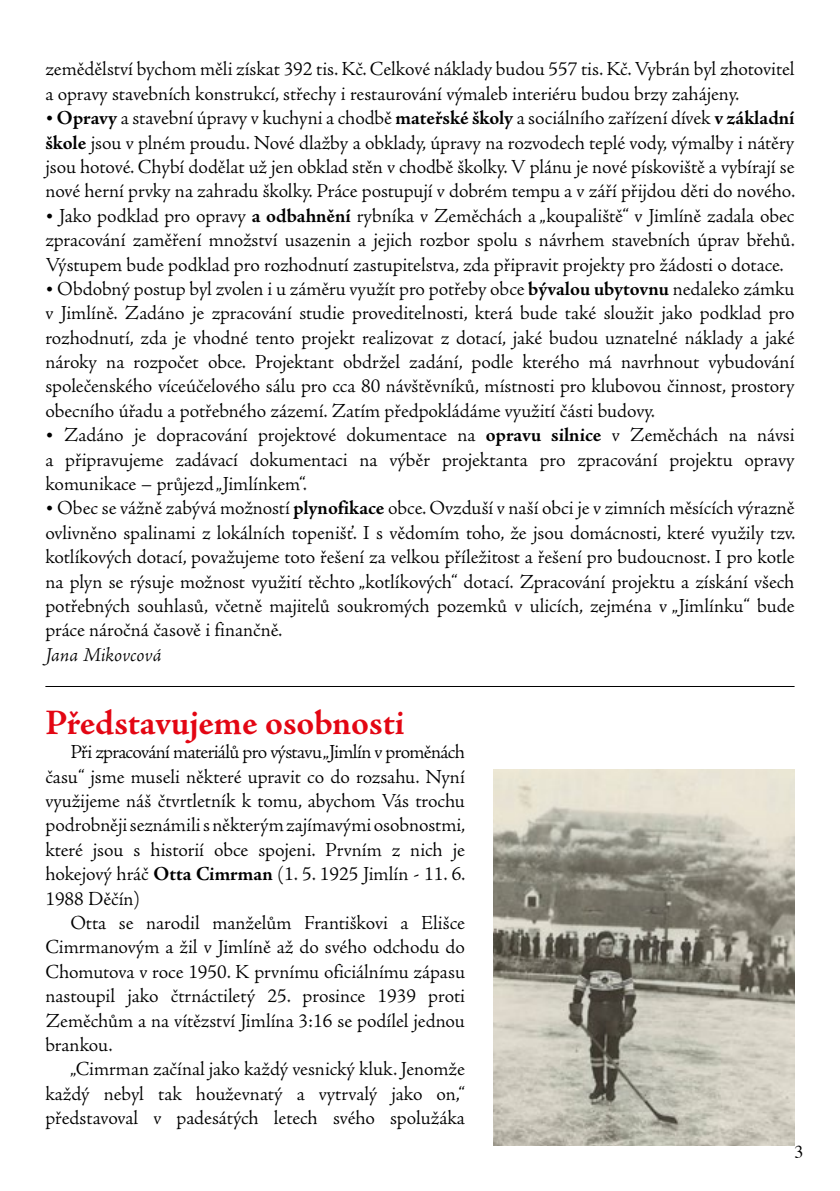
<style>
.page{position:relative;width:840px;height:1191px;background:#fff}
.page>*{position:absolute;margin:0;border:0;box-sizing:border-box;transform-origin:0 0}
.t1{font:700 36px "Adobe Jenson Pro";letter-spacing:-.005em;color:#e30613}
.t2{font:300 20px/24.4px "Adobe Jenson Pro";color:#000;text-align:justify}
.t3{font:italic 300 20px "Adobe Jenson Pro";letter-spacing:-.005em;color:#000}
.t4{font:18px "Times";color:#000}
.s1{font-family:"The Sans CE B5 Plain";font-weight:400}
.s2{font-weight:700}
</style>
<div class="page">
<img style="left:493px;top:770px;width:301px;height:375px">
<hr style="left:45px;top:686px;width:749px;height:1px;background:#000">
<p class="t2" style="left:45px;top:57px;width:750px">zemědělství bychom měli získat 392 tis. Kč. Celkové náklady budou 557 tis. Kč. Vybrán byl zhotovitel a opravy stavebních konstrukcí, střechy i restaurování výmaleb interiéru budou brzy zahájeny.</p>
<p class="t2" style="left:45px;top:106px;width:751px"><span class="s1">•</span> <span class="s2">Opravy</span> a stavební úpravy v kuchyni a chodbě <span class="s2">mateřské školy</span> a sociálního zařízení dívek <span class="s2">v základní škole</span> jsou v plném proudu. Nové dlažby a obklady, úpravy na rozvodech teplé vody, výmalby i nátěry jsou hotové. Chybí dodělat už jen obklad stěn v chodbě školky. V plánu je nové pískoviště a vybírají se nové herní prvky na zahradu školky. Práce postupují v dobrém tempu a v září přijdou děti do nového.</p>
<p class="t2" style="left:45px;top:204px;width:750px"><span class="s1">•</span> Jako podklad pro opravy <span class="s2">a odbahnění</span> rybníka v Zeměchách a „koupaliště“ v Jimlíně zadala obec zpracování zaměření množství usazenin a jejich rozbor spolu s návrhem stavebních úprav břehů.<br>Výstupem bude podklad pro rozhodnutí zastupitelstva, zda připravit projekty pro žádosti o dotace.</p>
<p class="t2" style="left:45px;top:277px;width:750px"><span class="s1">•</span> Obdobný postup byl zvolen i u záměru využít pro potřeby obce <span class="s2">bývalou ubytovnu</span> nedaleko zámku v Jimlíně. Zadáno je zpracování studie proveditelnosti, která bude také sloužit jako podklad pro rozhodnutí, zda je vhodné tento projekt realizovat z dotací, jaké budou uznatelné náklady a jaké nároky na rozpočet obce. Projektant obdržel zadání, podle kterého má navrhnout vybudování společenského víceúčelového sálu pro cca 80 návštěvníků, místnosti pro klubovou činnost, prostory obecního úřadu a potřebného zázemí. Zatím předpokládáme využití části budovy.</p>
<p class="t2" style="left:45px;top:423px;width:750px"><span class="s1">•</span> Zadáno je dopracování projektové dokumentace na <span class="s2">opravu silnice</span> v Zeměchách na návsi a připravujeme zadávací dokumentaci na výběr projektanta pro zpracování projektu opravy komunikace – průjezd „Jimlínkem“.</p>
<p class="t2" style="left:45px;top:496px;width:751px"><span class="s1">•</span> Obec se vážně zabývá možností <span class="s2">plynofikace</span> obce. Ovzduší v naší obci je v zimních měsících výrazně ovlivněno spalinami z lokálních topenišť. I s vědomím toho, že jsou domácnosti, které využily tzv. kotlíkových dotací, považujeme toto řešení za velkou příležitost a řešení pro budoucnost. I pro kotle na plyn se rýsuje možnost využití těchto „kotlíkových“ dotací. Zpracování projektu a získání všech potřebných souhlasů, včetně majitelů soukromých pozemků v ulicích, zejména v „Jimlínku“ bude práce náročná časově i finančně.</p>
<p class="t3" style="left:45px;top:643px;width:117px">Jana Mikovcová</p>
<h1 class="t1" style="left:45px;top:702px;width:360px">Představujeme osobnosti</h1>
<p class="t2" style="left:45px;top:740px;width:421px;text-indent:25px">Při zpracování materiálů pro výstavu „Jimlín v proměnách času“ jsme museli některé upravit co do rozsahu. Nyní využijeme náš čtvrtletník k tomu, abychom Vás trochu podrobněji seznámili s některým zajímavými osobnostmi, které jsou s historií obce spojeni. Prvním z nich je hokejový hráč <span class="s2">Otta Cimrman</span> (1. 5. 1925 Jimlín - 11. 6.<br>1988 Děčín)</p>
<p class="t2" style="left:45px;top:911px;width:421px;text-indent:25px">Otta se narodil manželům Františkovi a Elišce Cimrmanovým a žil v Jimlíně až do svého odchodu do Chomutova v roce 1950. K prvnímu oficiálnímu zápasu nastoupil jako čtrnáctiletý 25. prosince 1939 proti Zeměchům a na vítězství Jimlína 3:16 se podílel jednou brankou.</p>
<p class="t2" style="left:45px;top:1057px;width:421px;text-indent:25px">„Cimrman začínal jako každý vesnický kluk. Jenomže každý nebyl tak houževnatý a vytrvalý jako on,“ představoval v padesátých letech svého spolužáka</p>
<p class="t4" style="left:794px;top:1135px;width:10px">3</p>
</div>
